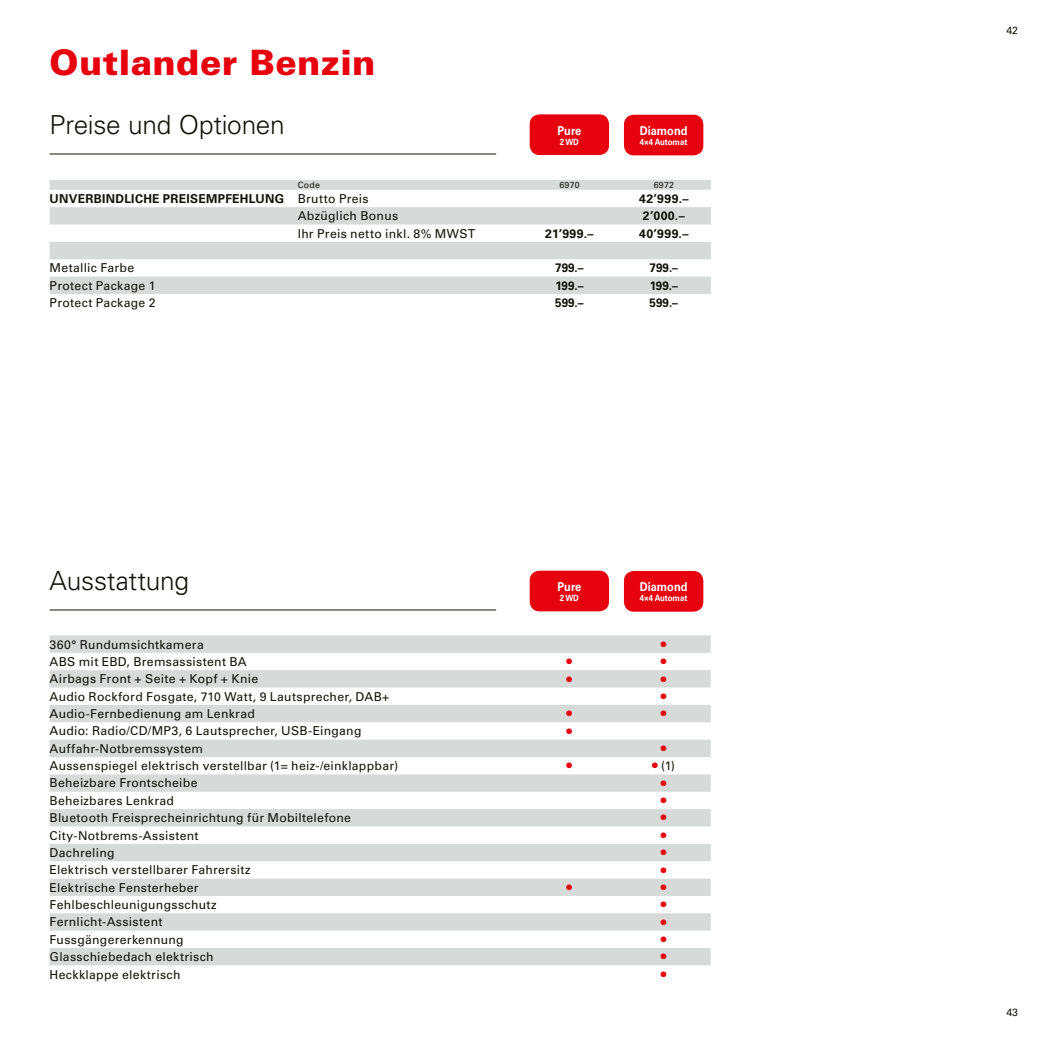
<style>
.page{position:relative;width:1042px;height:1042px;background:#fff}
.page>*{position:absolute;margin:0;border:0;box-sizing:border-box;transform-origin:0 0}
.t1{font:900 35px "Univers LT Std";letter-spacing:.01em;color:#e7000e}
.t2{font:300 26.25px "Univers LT Std";letter-spacing:-.01em;color:#12120d}
.t3{font:700 15.75px "Univers LT Std";color:#e7000e}
.t4{font:15.75px "Univers LT Std";color:#e7000e}
.t5{font:12.25px "Univers LT Std";letter-spacing:.025em;color:#12120d}
.t6{font:700 12.25px "Univers LT Std";letter-spacing:.025em;color:#12120d}
.t7{font:700 12.25px "Univers LT Std";letter-spacing:.025em;color:#12120d;scale:.95 1}
.t8{font:700 12.25px "Univers LT Std";color:#fff;scale:.9 1}
.t9{font:10.5px "Univers LT Std";color:#12120d}
.t10{font:700 8.75px "Univers LT Std";color:#fff;scale:.9 1}
.t11{font:8.75px "Univers LT Std";letter-spacing:.03em;color:#12120d}
.s1{font-weight:400}
.s2{font-weight:700;font-size:15.75px;color:#e7000e}
</style>
<div class="page">
<hr style="left:50px;top:154px;width:446px;height:1px;background:#12120d">
<div style="left:530px;top:114px;width:79px;height:41px;background:#e7000e;border-radius:10px"></div>
<div style="left:624px;top:115px;width:79px;height:40px;background:#e7000e;border-radius:10px"></div>
<svg style="left:50px;top:180px;width:661px;height:114px;fill:#d8dada"></svg>
<hr style="left:50px;top:609px;width:446px;height:1px;background:#12120d">
<svg style="left:50px;top:635px;width:661px;height:330px;fill:#dbdddd"></svg>
<div style="left:530px;top:571px;width:79px;height:40px;background:#e7000e;border-radius:10px"></div>
<div style="left:624px;top:571px;width:79px;height:41px;background:#e7000e;border-radius:10px"></div>
<h1 class="t1" style="left:50px;top:40px;width:327px">Outlander Benzin</h1>
<h2 class="t2" style="left:50px;top:109px;width:237px">Preise und Optionen</h2>
<p class="t8" style="left:557px;top:123px;width:28px">Pure</p>
<p class="t10" style="left:560px;top:137px;width:23px">2 WD</p>
<p class="t8" style="left:640px;top:123px;width:55px">Diamond</p>
<p class="t10" style="left:640px;top:137px;width:54px">4×4 Automat</p>
<p class="t11" style="left:298px;top:180px;width:24px">Code</p>
<p class="t11" style="left:559px;top:180px;width:22px">6970</p>
<p class="t11" style="left:654px;top:180px;width:22px">6972</p>
<p class="t6" style="left:50px;top:191px;width:321px">UNVERBINDLICHE PREISEMPFEHLUNG <span class="s1">Brutto Preis</span></p>
<p class="t6" style="left:639px;top:191px;width:51px">42’999.–</p>
<p class="t5" style="left:298px;top:209px;width:102px">Abzüglich Bonus</p>
<p class="t6" style="left:643px;top:209px;width:43px">2’000.–</p>
<p class="t5" style="left:298px;top:226px;width:179px">Ihr Preis netto inkl. 8% MWST</p>
<p class="t6" style="left:545px;top:226px;width:50px">21’999.–</p>
<p class="t6" style="left:639px;top:226px;width:51px">40’999.–</p>
<p class="t5" style="left:50px;top:261px;width:86px">Metallic Farbe</p>
<p class="t7" style="left:555px;top:261px;width:31px">799.–</p>
<p class="t7" style="left:649px;top:261px;width:31px">799.–</p>
<p class="t5" style="left:50px;top:278px;width:107px">Protect Package 1</p>
<p class="t7" style="left:555px;top:278px;width:31px">199.–</p>
<p class="t7" style="left:650px;top:278px;width:31px">199.–</p>
<p class="t5" style="left:50px;top:295px;width:107px">Protect Package 2</p>
<p class="t7" style="left:555px;top:296px;width:31px">599.–</p>
<p class="t7" style="left:649px;top:296px;width:31px">599.–</p>
<h2 class="t2" style="left:50px;top:564px;width:141px">Ausstattung</h2>
<p class="t8" style="left:557px;top:579px;width:28px">Pure</p>
<p class="t10" style="left:560px;top:593px;width:23px">2 WD</p>
<p class="t8" style="left:640px;top:579px;width:55px">Diamond</p>
<p class="t10" style="left:640px;top:593px;width:54px">4×4 Automat</p>
<p class="t5" style="left:50px;top:637px;width:156px">360° Rundumsichtkamera</p>
<p class="t3" style="left:661px;top:635px;width:7px">•</p>
<p class="t5" style="left:50px;top:654px;width:199px">ABS mit EBD, Bremsassistent BA</p>
<p class="t3" style="left:566px;top:652px;width:7px">•</p>
<p class="t3" style="left:661px;top:652px;width:7px">•</p>
<p class="t5" style="left:50px;top:672px;width:210px">Airbags Front + Seite + Kopf + Knie</p>
<p class="t3" style="left:566px;top:670px;width:7px">•</p>
<p class="t3" style="left:661px;top:670px;width:7px">•</p>
<p class="t5" style="left:50px;top:689px;width:341px">Audio Rockford Fosgate, 710 Watt, 9 Lautsprecher, DAB+</p>
<p class="t3" style="left:661px;top:687px;width:7px">•</p>
<p class="t5" style="left:50px;top:706px;width:207px">Audio-Fernbedienung am Lenkrad</p>
<p class="t3" style="left:566px;top:704px;width:7px">•</p>
<p class="t3" style="left:661px;top:704px;width:7px">•</p>
<p class="t5" style="left:50px;top:724px;width:313px">Audio: Radio/CD/MP3, 6 Lautsprecher, USB-Eingang</p>
<p class="t3" style="left:566px;top:722px;width:7px">•</p>
<p class="t5" style="left:50px;top:741px;width:155px">Auffahr-Notbremssystem</p>
<p class="t3" style="left:661px;top:739px;width:7px">•</p>
<p class="t5" style="left:50px;top:758px;width:350px">Aussenspiegel elektrisch verstellbar (1= heiz-/einklappbar)</p>
<p class="t3" style="left:566px;top:756px;width:7px">•</p>
<p class="t5" style="left:652px;top:758px;width:24px"><span class="s2">•</span> (1)</p>
<p class="t5" style="left:50px;top:776px;width:149px">Beheizbare Frontscheibe</p>
<p class="t3" style="left:661px;top:774px;width:7px">•</p>
<p class="t5" style="left:50px;top:793px;width:126px">Beheizbares Lenkrad</p>
<p class="t3" style="left:661px;top:791px;width:7px">•</p>
<p class="t5" style="left:50px;top:810px;width:303px">Bluetooth Freisprecheinrichtung für Mobiltelefone</p>
<p class="t3" style="left:661px;top:809px;width:7px">•</p>
<p class="t5" style="left:50px;top:828px;width:151px">City-Notbrems-Assistent</p>
<p class="t3" style="left:661px;top:826px;width:7px">•</p>
<p class="t5" style="left:50px;top:845px;width:66px">Dachreling</p>
<p class="t3" style="left:661px;top:843px;width:7px">•</p>
<p class="t5" style="left:50px;top:862px;width:203px">Elektrisch verstellbarer Fahrersitz</p>
<p class="t3" style="left:661px;top:861px;width:7px">•</p>
<p class="t5" style="left:50px;top:880px;width:150px">Elektrische Fensterheber</p>
<p class="t3" style="left:566px;top:878px;width:7px">•</p>
<p class="t3" style="left:661px;top:878px;width:7px">•</p>
<p class="t5" style="left:50px;top:897px;width:168px">Fehlbeschleunigungsschutz</p>
<p class="t3" style="left:661px;top:895px;width:7px">•</p>
<p class="t5" style="left:50px;top:915px;width:114px">Fernlicht-Assistent</p>
<p class="t3" style="left:661px;top:913px;width:7px">•</p>
<p class="t5" style="left:50px;top:932px;width:136px">Fussgängererkennung</p>
<p class="t4" style="left:661px;top:930px;width:7px">•</p>
<p class="t5" style="left:50px;top:949px;width:166px">Glasschiebedach elektrisch</p>
<p class="t4" style="left:661px;top:947px;width:7px">•</p>
<p class="t5" style="left:50px;top:967px;width:132px">Heckklappe elektrisch</p>
<p class="t3" style="left:661px;top:965px;width:7px">•</p>
<p class="t9" style="left:1006px;top:24px;width:13px">42</p>
<p class="t9" style="left:1006px;top:1006px;width:13px">43</p>
</div>
